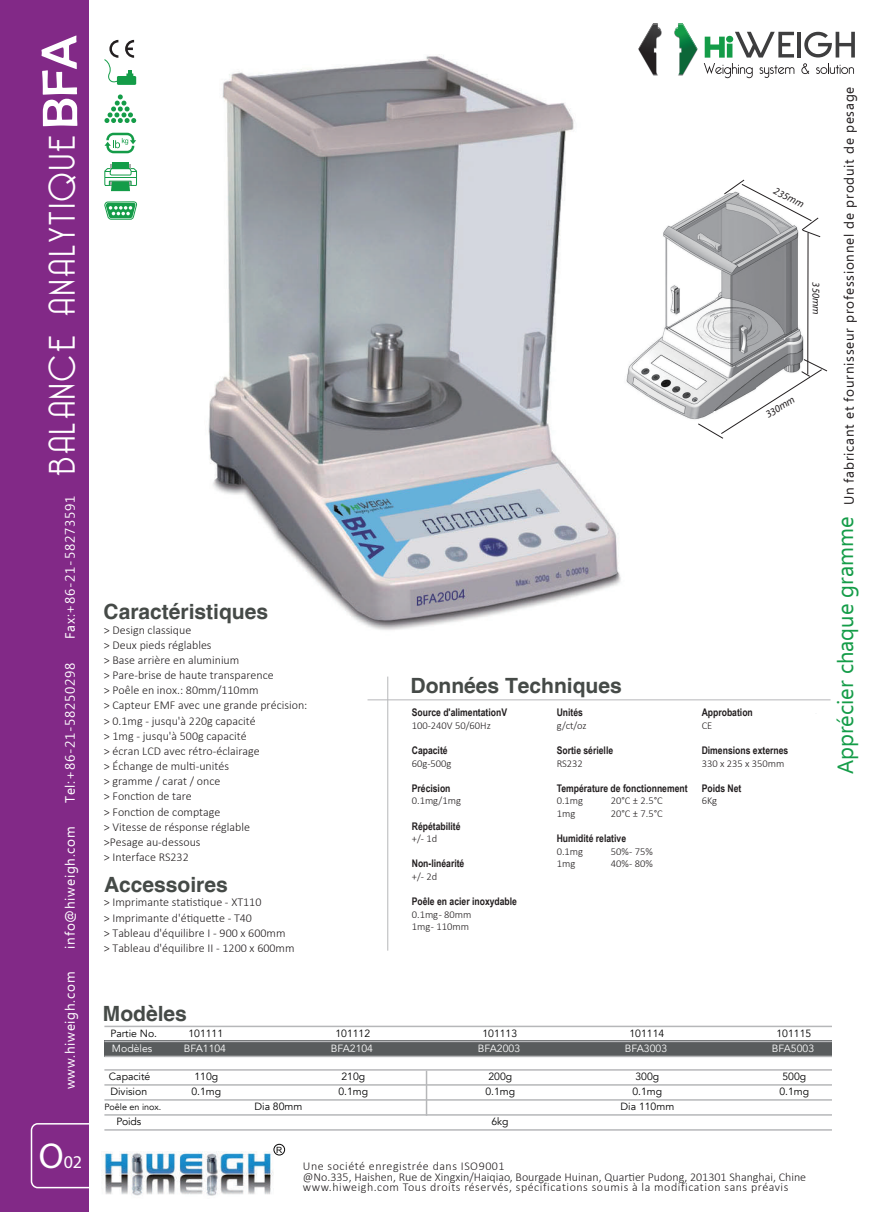
<style>
.page{position:relative;width:893px;height:1212px;background:#fff}
.page>*{position:absolute;margin:0;border:0;box-sizing:border-box;transform-origin:0 0}
.t1{font:300 36px "Bellerose";letter-spacing:.08em;color:#fff}
.t2{font:21.9px "Ebrima";color:#149c48}
.t3{font:700 21px "Helvetica";color:#454a47}
.t4{font:18px "Myriad Pro";color:#fff}
.t5{font:13.5px "Ebrima";letter-spacing:.055em;color:#fff}
.t6{font:13.5px "Ebrima";letter-spacing:.055em;color:#231f20}
.t7{font:300 12px/15.1px "Calibri";color:#231f20}
.t8{font:300 12px/10.5px "Calibri";letter-spacing:.035em;color:#231f20}
.t9{font:700 10.5px "Arial Narrow";color:#231f20}
.t10{font:300 10.5px/12.6px "Calibri";color:#231f20}
.t11{font:10.5px "Avenir";color:#030303}
.t12{font:10.5px "Avenir";color:#fff}
.t13{font:italic 10.5px "Myriad Pro";color:#231f20}
.t14{font:9px "Avenir";color:#030303}
.t15{font:8.55px "Arial";color:#080707}
.s1{font-size:36px}
</style>
<div class="page">
<img style="left:136px;top:55px;width:485px;height:575px">
<div style="left:0;top:0;width:89px;height:1212px;background:#822987"></div>
<img style="left:101px;top:1152px;width:173px;height:44px">
<div style="left:31px;top:1123px;width:65px;height:65px;border:2px solid #fff;border-radius:6px"></div>
<img style="left:678px;top:48px;width:26px;height:28px">
<svg style="left:638px;top:23px;width:59px;height:51px"></svg>
<svg style="left:704px;top:32px;width:90px;height:46px"></svg>
<hr style="left:797px;top:32px;width:4px;height:26px;background:#3e3e3f">
<svg style="left:801px;top:32px;width:54px;height:42px"></svg>
<div style="left:274px;top:1144px;width:11px;height:11px;border:1px solid #080707;border-radius:50%"></div>
<hr style="left:368px;top:699px;width:462px;height:1px;background:#b6b7b9">
<hr style="left:387px;top:676px;width:1px;height:274px;background:#b6b7b9">
<svg style="left:104px;top:94px;width:32px;height:29px"></svg>
<div style="left:117px;top:76px;width:19px;height:9px;background:#149c48"></div>
<svg style="left:104px;top:40px;width:30px;height:44px"></svg>
<svg style="left:104px;top:133px;width:32px;height:20px"></svg>
<svg style="left:104px;top:201px;width:33px;height:19px"></svg>
<div style="left:110px;top:164px;width:21px;height:5px;background:#aaabaa"></div>
<div style="left:112px;top:162px;width:17px;height:6px;background:#149c48"></div>
<svg style="left:104px;top:168px;width:33px;height:23px"></svg>
<img style="left:620px;top:181px;width:189px;height:248px">
<svg style="left:724px;top:179px;width:97px;height:58px"></svg>
<hr style="left:807px;top:233px;width:1px;height:141px;background:#231f20">
<svg style="left:698px;top:359px;width:129px;height:80px"></svg>
<div style="left:104px;top:1041px;width:728px;height:16px;background:#595c5d"></div>
<hr style="left:426px;top:1071px;width:1px;height:45px;background:#b6b7b9">
<hr style="left:104px;top:1026px;width:728px;height:1px;background:#b6b7b9">
<hr style="left:104px;top:1041px;width:728px;height:1px;background:#b6b7b9">
<hr style="left:104px;top:1056px;width:728px;height:1px;background:#b6b7b9">
<hr style="left:104px;top:1069px;width:728px;height:2px;background:#b6b7b9">
<hr style="left:104px;top:1084px;width:728px;height:2px;background:#b6b7b9">
<hr style="left:104px;top:1099px;width:728px;height:2px;background:#b6b7b9">
<hr style="left:104px;top:1114px;width:728px;height:2px;background:#b6b7b9">
<hr style="left:104px;top:1129px;width:728px;height:2px;background:#b6b7b9">
<h1 class="t1" style="left:42px;top:476px;width:342px;rotate:-90deg">BALANCE ANALYTIQUE</h1>
<p class="t5" style="left:60px;top:639px;width:145px;rotate:-90deg">Fax:+86-21-58273591</p>
<p class="t5" style="left:60px;top:803px;width:143px;rotate:-90deg">Tel:+86-21-58250298</p>
<p class="t5" style="left:60px;top:948px;width:124px;rotate:-90deg">info@hiweigh.com</p>
<p class="t5" style="left:60px;top:1089px;width:119px;rotate:-90deg">www.hiweigh.com</p>
<h3 class="t3" style="left:104px;top:599px;width:166px">Caractéristiques</h3>
<p class="t7" style="left:104px;top:622px;width:205px">&gt; Design classique<br>&gt; Deux pieds réglables<br>&gt; Base arrière en aluminium<br>&gt; Pare-brise de haute transparence<br>&gt; Poêle en inox.: 80mm/110mm<br>&gt; Capteur EMF avec une grande précision: &gt; 0.1mg - jusqu'à 220g capacité<br>&gt; 1mg - jusqu'à 500g capacité<br>&gt; écran LCD avec rétro-éclairage<br>&gt; Échange de multi-unités<br>&gt; gramme / carat / once<br>&gt; Fonction de tare<br>&gt; Fonction de comptage<br>&gt; Vitesse de résponse réglable<br>&gt;Pesage au-dessous<br>&gt; Interface RS232</p>
<p class="t7" style="left:104px;top:895px;width:192px">&gt; Imprimante statistique - XT110<br>&gt; Imprimante d'étiquette - T40<br>&gt; Tableau d'équilibre I - 900 x 600mm<br>&gt; Tableau d'équilibre II - 1200 x 600mm</p>
<h3 class="t3" style="left:104px;top:871px;width:125px">Accessoires</h3>
<h3 class="t3" style="left:103px;top:1001px;width:86px">Modèles</h3>
<p class="t13" style="left:777px;top:184px;width:34px;rotate:27deg">235mm</p>
<p class="t13" style="left:822px;top:282px;width:34px;rotate:89deg">350mm</p>
<p class="t13" style="left:763px;top:410px;width:34px;rotate:-33deg">330mm</p>
<h3 class="t3" style="left:411px;top:672px;width:213px">Données Techniques</h3>
<p class="t9" style="left:412px;top:704px;width:97px">Source d'alimentationV</p>
<p class="t10" style="left:412px;top:719px;width:81px">100-240V 50/60Hz</p>
<p class="t9" style="left:412px;top:742px;width:37px">Capacité</p>
<p class="t10" style="left:412px;top:757px;width:41px">60g-500g</p>
<p class="t9" style="left:412px;top:780px;width:40px">Précision</p>
<p class="t10" style="left:412px;top:794px;width:51px">0.1mg/1mg</p>
<p class="t9" style="left:412px;top:818px;width:50px">Répétabilité</p>
<p class="t10" style="left:412px;top:832px;width:27px">+/- 1d</p>
<p class="t9" style="left:412px;top:856px;width:54px">Non-linéarité</p>
<p class="t10" style="left:412px;top:870px;width:27px">+/- 2d</p>
<p class="t9" style="left:412px;top:893px;width:107px">Poêle en acier inoxydable</p>
<p class="t10" style="left:412px;top:908px;width:61px">0.1mg - 80mm<br>1mg - 110mm</p>
<p class="t9" style="left:557px;top:704px;width:28px">Unités</p>
<p class="t10" style="left:557px;top:719px;width:32px">g/ct/oz</p>
<p class="t9" style="left:557px;top:742px;width:58px">Sortie sérielle</p>
<p class="t10" style="left:557px;top:757px;width:28px">RS232</p>
<p class="t9" style="left:557px;top:780px;width:132px">Température de fonctionnement</p>
<p class="t10" style="left:557px;top:794px;width:28px">0.1mg</p>
<p class="t10" style="left:611px;top:794px;width:54px">20°C ± 2.5°C</p>
<p class="t10" style="left:557px;top:807px;width:20px">1mg</p>
<p class="t10" style="left:611px;top:807px;width:54px">20°C ± 7.5°C</p>
<p class="t9" style="left:557px;top:830px;width:71px">Humidité relative</p>
<p class="t10" style="left:557px;top:845px;width:28px">0.1mg</p>
<p class="t10" style="left:611px;top:845px;width:44px">50% - 75%</p>
<p class="t10" style="left:557px;top:857px;width:20px">1mg</p>
<p class="t10" style="left:611px;top:857px;width:44px">40% - 80%</p>
<p class="t9" style="left:702px;top:704px;width:53px">Approbation</p>
<p class="t10" style="left:702px;top:719px;width:12px">CE</p>
<p class="t9" style="left:702px;top:742px;width:88px">Dimensions externes</p>
<p class="t10" style="left:702px;top:757px;width:84px">330 x 235 x 350mm</p>
<p class="t9" style="left:702px;top:780px;width:41px">Poids Net</p>
<p class="t10" style="left:702px;top:794px;width:17px">6Kg</p>
<p class="t11" style="left:110px;top:1027px;width:48px">Partie No.</p>
<p class="t11" style="left:188px;top:1027px;width:36px">101111</p>
<p class="t11" style="left:335px;top:1027px;width:36px">101112</p>
<p class="t11" style="left:482px;top:1027px;width:36px">101113</p>
<p class="t11" style="left:629px;top:1027px;width:36px">101114</p>
<p class="t11" style="left:776px;top:1027px;width:36px">101115</p>
<p class="t12" style="left:112px;top:1042px;width:42px">Modèles</p>
<p class="t12" style="left:184px;top:1042px;width:44px">BFA1104</p>
<p class="t12" style="left:331px;top:1042px;width:44px">BFA2104</p>
<p class="t12" style="left:478px;top:1042px;width:44px">BFA2003</p>
<p class="t12" style="left:625px;top:1042px;width:44px">BFA3003</p>
<p class="t12" style="left:772px;top:1042px;width:44px">BFA5003</p>
<p class="t11" style="left:109px;top:1070px;width:43px">Capacité</p>
<p class="t11" style="left:194px;top:1070px;width:25px">110g</p>
<p class="t11" style="left:341px;top:1070px;width:25px">210g</p>
<p class="t11" style="left:488px;top:1070px;width:25px">200g</p>
<p class="t11" style="left:635px;top:1070px;width:25px">300g</p>
<p class="t11" style="left:782px;top:1070px;width:25px">500g</p>
<p class="t11" style="left:110px;top:1085px;width:38px">Division</p>
<p class="t11" style="left:191px;top:1085px;width:31px">0.1mg</p>
<p class="t11" style="left:338px;top:1085px;width:31px">0.1mg</p>
<p class="t11" style="left:485px;top:1085px;width:31px">0.1mg</p>
<p class="t11" style="left:632px;top:1085px;width:31px">0.1mg</p>
<p class="t11" style="left:779px;top:1085px;width:31px">0.1mg</p>
<p class="t14" style="left:104px;top:1101px;width:59px">Poêle en inox.</p>
<p class="t11" style="left:116px;top:1115px;width:26px">Poids</p>
<p class="t11" style="left:254px;top:1100px;width:49px">Dia 80mm</p>
<p class="t11" style="left:620px;top:1100px;width:55px">Dia 110mm</p>
<p class="t11" style="left:491px;top:1115px;width:19px">6kg</p>
<h3 class="t4" style="left:39px;top:1150px;width:45px"><span class="s1">O</span>02</h3>
<p class="t15" style="left:276px;top:1144px;width:8px">R</p>
<p class="t8" style="left:303px;top:1161px;width:505px">Une société enregistrée dans ISO9001<br>@No.335, Haishen, Rue de Xingxin/Haiqiao, Bourgade Huinan, Quartier Pudong, 201301 Shanghai, Chine www.hiweigh.com Tous droits réservés, spécifications soumis à la modification sans préavis</p>
<p class="t6" style="left:839px;top:505px;width:420px;rotate:-90deg">Un fabricant et fournisseur professionnel de produit de pesage</p>
<h2 class="t2" style="left:830px;top:774px;width:259px;rotate:-90deg">Apprécier chaque gramme</h2>
</div>
